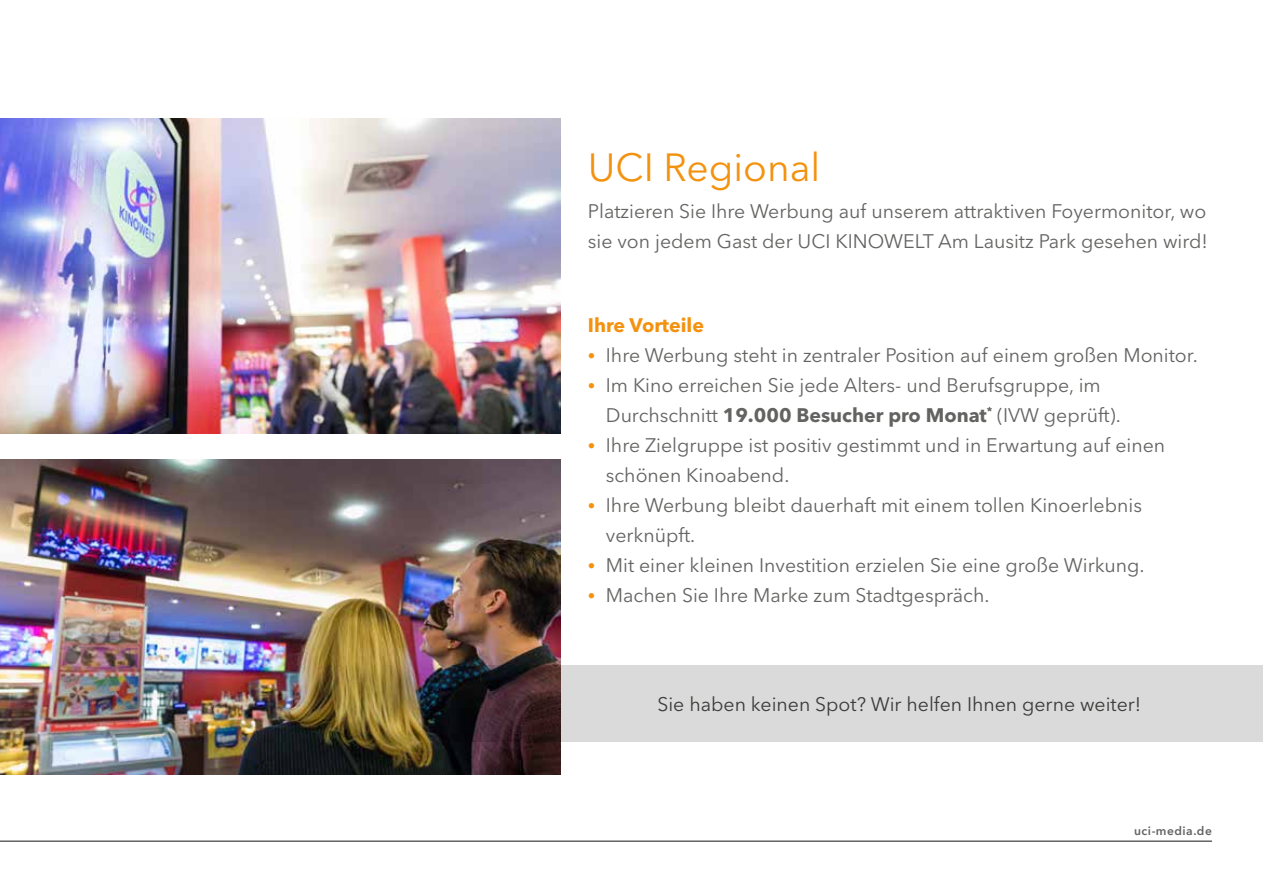
<style>
.page{position:relative;width:1263px;height:893px;background:#fff}
.page>*{position:absolute;margin:0;border:0;box-sizing:border-box;transform-origin:0 0}
.t1{font:39px "Avenir Next LT Pro";color:#f3920f}
.t2{font:19.5px/30px "Avenir Next LT Pro";color:#636362}
.t3{font:19.5px "Avenir Next LT Pro";color:#3b3b3a}
.t4{font:700 19.5px "Avenir Next LT Pro";color:#f3920f}
.t5{font:600 12px "Avenir Next LT Pro";letter-spacing:.04em;color:#636362}
.s1{font-size:15px;color:#f3920f}
.s2{font-weight:700}
</style>
<div class="page">
<hr style="left:0;top:840px;width:1212px;height:2px;background:#636362">
<img style="left:0;top:119px;width:561px;height:314px">
<img style="left:0;top:460px;width:561px;height:314px">
<div style="left:451px;top:665px;width:812px;height:77px;background:#dadada"></div>
<h1 class="t1" style="left:588px;top:144px;width:234px">UCI Regional</h1>
<p class="t2" style="left:588px;top:196px;width:622px">Platzieren Sie Ihre Werbung auf unserem attraktiven Foyermonitor, wo sie von jedem Gast der UCI KINOWELT Am Lausitz Park gesehen wird!</p>
<p class="t4" style="left:588px;top:313px;width:118px">Ihre Vorteile</p>
<p class="t2" style="left:588px;top:340px;width:612px"><span class="s1">•</span> Ihre Werbung steht in zentraler Position auf einem großen Monitor.</p>
<p class="t2" style="left:606px;top:370px;width:516px;text-indent:-18px"><span class="s1">•</span> Im Kino erreichen Sie jede Alters- und Berufsgruppe, im<br>Durchschnitt <span class="s2">19.000 Besucher pro Monat</span><sup>*</sup> (IVW geprüft).</p>
<p class="t2" style="left:606px;top:430px;width:561px;text-indent:-18px"><span class="s1">•</span> Ihre Zielgruppe ist positiv gestimmt und in Erwartung auf einen schönen Kinoabend.</p>
<p class="t2" style="left:606px;top:490px;width:538px;text-indent:-18px"><span class="s1">•</span> Ihre Werbung bleibt dauerhaft mit einem tollen Kinoerlebnis verknüpft.</p>
<p class="t2" style="left:588px;top:550px;width:558px"><span class="s1">•</span> Mit einer kleinen Investition erzielen Sie eine große Wirkung.</p>
<p class="t2" style="left:588px;top:580px;width:403px"><span class="s1">•</span> Machen Sie Ihre Marke zum Stadtgespräch.</p>
<p class="t3" style="left:657px;top:693px;width:485px">Sie haben keinen Spot? Wir helfen Ihnen gerne weiter!</p>
<p class="t5" style="left:1134px;top:823px;width:79px">uci-media.de</p>
</div>
